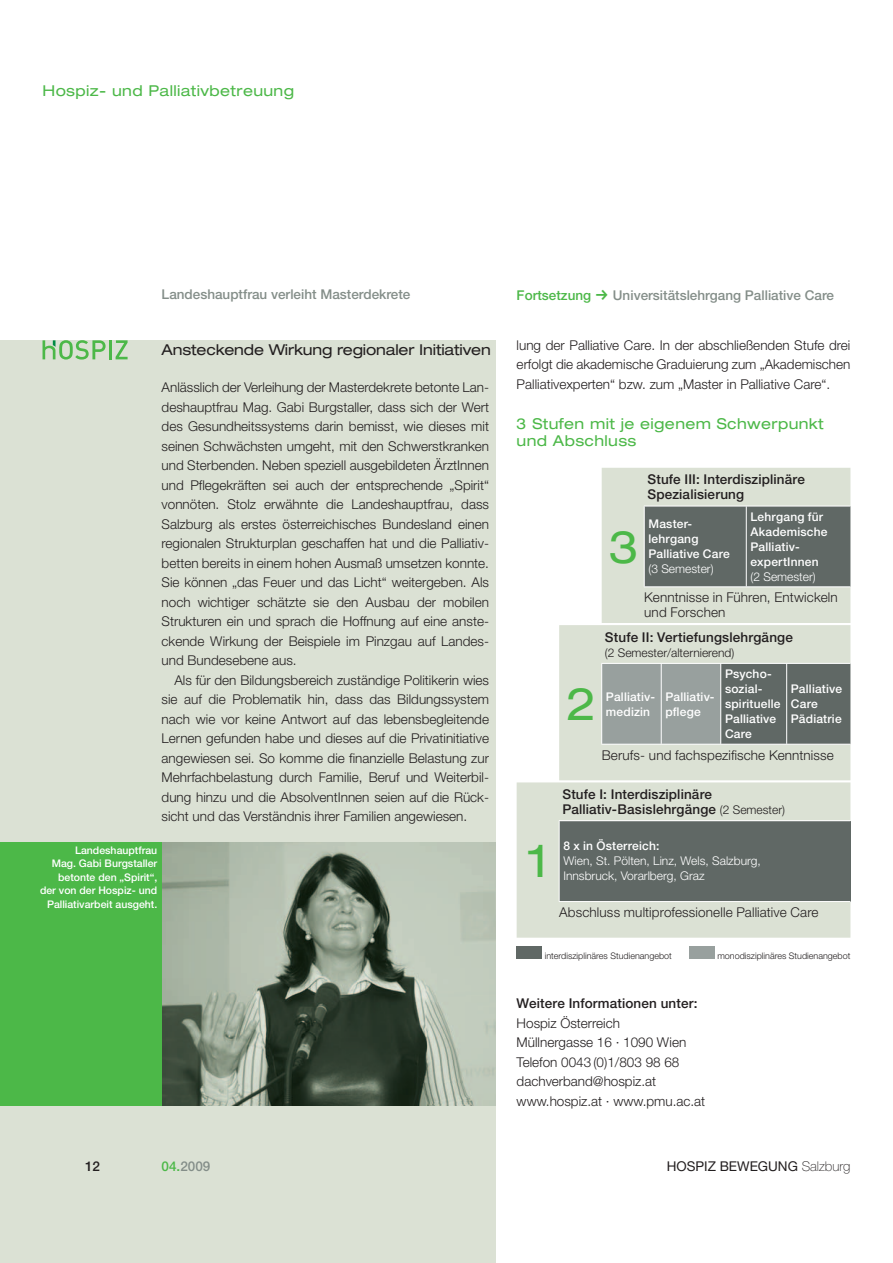
<style>
.page{position:relative;width:893px;height:1263px;background:#fff}
.page>*{position:absolute;margin:0;border:0;box-sizing:border-box;transform-origin:0 0}
.t1{font:expanded 45px "Helvetica Neue LT Std";color:#4cb848}
.t2{font:expanded 15px/16.5px "Helvetica Neue LT Std";letter-spacing:.025em;color:#4cb848}
.t3{font:expanded 15px "Helvetica Neue LT Std";letter-spacing:-.01em;color:#231f20}
.t4{font:300 13.5px/19.5px "Helvetica Neue LT Std";color:#231f20;text-align:justify}
.t5{font:500 13.5px/15px "Helvetica Neue LT Std";letter-spacing:.01em;color:#231f20}
.t6{font:500 13.5px "Helvetica Neue LT Std";color:#848e89}
.t7{font:13.5px "Helvetica Neue LT Std";color:#231f20}
.t8{font:500 13.5px "Helvetica Neue LT Std";color:#4cb848}
.t9{font:500 12px/15px "Helvetica Neue LT Std";letter-spacing:.015em;color:#fff}
.t10{font:300 12px/15px "Helvetica Neue LT Std";color:#fff}
.t11{font:300 12px "Helvetica Neue LT Std";color:#231f20}
.t12{font:500 10.5px/13.5px "Helvetica Neue LT Std";color:#fff;text-align:right}
.t13{font:300 9px "Helvetica Neue LT Std";color:#231f20}
.s1{font-weight:300;font-size:12px}
.s2{color:#4cb848}
.s3{font-weight:100}
</style>
<div class="page">
<div style="left:0;top:340px;width:495px;height:923px;background:#dbe1d4"></div>
<hr style="left:109px;top:340px;width:3px;height:19px;background:#4cb848">
<svg style="left:116px;top:340px;width:12px;height:19px"></svg>
<svg style="left:43px;top:340px;width:63px;height:20px"></svg>
<img style="left:162px;top:842px;width:333px;height:264px">
<div style="left:0;top:842px;width:162px;height:264px;background:#4cb848"></div>
<div style="left:517px;top:946px;width:25px;height:13px;background:#606865"></div>
<div style="left:689px;top:946px;width:26px;height:13px;background:#98a09e"></div>
<div style="left:517px;top:782px;width:333px;height:156px;background:#dbe1d4"></div>
<div style="left:559px;top:821px;width:291px;height:80px;background:#606865"></div>
<hr style="left:559px;top:820px;width:291px;height:1px;background:#fff">
<hr style="left:559px;top:821px;width:1px;height:80px;background:#fff">
<hr style="left:559px;top:901px;width:291px;height:1px;background:#fff">
<svg style="left:559px;top:468px;width:291px;height:312px;background:#b3b9b1"></svg>
<hr style="left:661px;top:664px;width:1px;height:80px;background:#fff">
<hr style="left:720px;top:664px;width:1px;height:80px;background:#fff">
<hr style="left:786px;top:664px;width:1px;height:80px;background:#fff">
<hr style="left:601px;top:664px;width:1px;height:80px;background:#fff">
<hr style="left:601px;top:663px;width:249px;height:1px;background:#fff">
<hr style="left:601px;top:744px;width:249px;height:1px;background:#fff">
<p class="t2" style="left:43px;top:84px;width:253px">Hospiz- und Palliativbetreuung</p>
<p class="t6" style="left:162px;top:289px;width:250px">Landeshauptfrau verleiht Masterdekrete</p>
<p class="t8" style="left:517px;top:290px;width:76px">Fortsetzung</p>
<p class="t6" style="left:613px;top:290px;width:223px">Universitätslehrgang Palliative Care</p>
<p class="t3" style="left:162px;top:344px;width:331px">Ansteckende Wirkung regionaler Initiativen</p>
<p class="t4" style="left:162px;top:379px;width:329px">Anlässlich der Verleihung der Masterdekrete betonte Lan&shy;deshauptfrau Mag. Gabi Burgstaller, dass sich der Wert des Gesundheitssystems darin bemisst, wie dieses mit seinen Schwächsten umgeht, mit den Schwerstkranken und Sterbenden. Neben speziell ausgebildeten ÄrztInnen und Pflegekräften sei auch der entsprechende „Spirit“ vonnöten. Stolz erwähnte die Landeshauptfrau, dass Salzburg als erstes österreichisches Bundesland einen regionalen Strukturplan geschaffen hat und die Palliativ&shy;betten bereits in einem hohen Ausmaß umsetzen konnte.<br>Sie können „das Feuer und das Licht“ weitergeben. Als noch wichtiger schätzte sie den Ausbau der mobilen Strukturen ein und sprach die Hoffnung auf eine anste&shy;ckende Wirkung der Beispiele im Pinzgau auf Landes&shy;und Bundesebene aus.</p>
<p class="t4" style="left:162px;top:672px;width:329px;text-indent:13px">Als für den Bildungsbereich zuständige Politikerin wies sie auf die Problematik hin, dass das Bildungssystem nach wie vor keine Antwort auf das lebensbegleitende Lernen gefunden habe und dieses auf die Privatinitiative angewiesen sei. So komme die finanzielle Belastung zur Mehrfachbelastung durch Familie, Beruf und Weiterbil&shy;dung hinzu und die AbsolventInnen seien auf die Rück&shy;sicht und das Verständnis ihrer Familien angewiesen.</p>
<p class="t12" style="left:40px;top:844px;width:119px">Landeshauptfrau<br>Mag. Gabi Burgstaller betonte den „Spirit“, der von der Hospiz- und<br>Palliativarbeit ausgeht.</p>
<p class="t4" style="left:517px;top:337px;width:335px">lung der Palliative Care. In der abschließenden Stufe drei erfolgt die akademische Graduierung zum „Akademischen Palliativexperten“ bzw. zum „Master in Palliative Care“.</p>
<p class="t2" style="left:517px;top:418px;width:309px">3 Stufen mit je eigenem Schwerpunkt und Abschluss</p>
<p class="t5" style="left:647px;top:474px;width:159px">Stufe III: Interdisziplinäre<br>Spezialisierung</p>
<p class="t9" style="left:750px;top:510px;width:78px">Lehrgang für<br>Akademische<br>Palliativ&shy;expertInnen</p>
<p class="t10" style="left:750px;top:570px;width:67px">(2 Semester)</p>
<p class="t4" style="left:644px;top:592px;width:195px;line-height:15px">Kenntnisse in Führen, Entwickeln und Forschen</p>
<p class="t5" style="left:605px;top:631px;width:190px">Stufe II: Vertiefungslehrgänge</p>
<p class="t11" style="left:605px;top:648px;width:131px">(2 Semester/alternierend)</p>
<h1 class="t1" style="left:609px;top:530px;width:32px">3</h1>
<p class="t9" style="left:648px;top:518px;width:83px">Master&shy;lehrgang<br>Palliative Care</p>
<p class="t10" style="left:648px;top:563px;width:67px">(3 Semester)</p>
<p class="t9" style="left:725px;top:668px;width:57px">Psycho&shy;sozial&shy;spirituelle<br>Palliative<br>Care</p>
<p class="t9" style="left:791px;top:683px;width:53px">Palliative<br>Care<br>Pädiatrie</p>
<p class="t4" style="left:602px;top:747px;width:234px">Berufs- und fachspezifische Kenntnisse</p>
<h1 class="t1" style="left:566px;top:688px;width:32px">2</h1>
<p class="t9" style="left:606px;top:690px;width:51px">Palliativ&shy;medizin</p>
<p class="t9" style="left:665px;top:690px;width:51px">Palliativ&shy;pflege</p>
<p class="t5" style="left:562px;top:788px;width:224px">Stufe I: Interdisziplinäre<br>Palliativ-Basislehrgänge <span class="s1">(2 Semester)</span></p>
<h1 class="t1" style="left:529px;top:845px;width:21px">1</h1>
<p class="t9" style="left:563px;top:840px;width:97px">8 x in Österreich:</p>
<p class="t10" style="left:563px;top:855px;width:199px">Wien, St. Pölten, Linz, Wels, Salzburg,<br>Innsbruck, Vorarlberg, Graz</p>
<p class="t4" style="left:559px;top:904px;width:261px">Abschluss multiprofessionelle Palliative Care</p>
<p class="t13" style="left:545px;top:952px;width:129px">interdisziplinäres Studienangebot</p>
<p class="t13" style="left:717px;top:952px;width:135px">monodisziplinäres Studienangebot</p>
<p class="t5" style="left:517px;top:997px;width:182px">Weitere Informationen unter:</p>
<p class="t4" style="left:517px;top:1015px;width:190px;text-align:left">Hospiz Österreich<br>Müllnergasse 16 · 1090 Wien<br>Telefon 0043 (0)1/803 98 68 dachverband@hospiz.at www.hospiz.at · www.pmu.ac.at</p>
<p class="t5" style="left:85px;top:1160px;width:17px">12</p>
<p class="t6" style="left:162px;top:1161px;width:50px"><span class="s2">04.</span>2009</p>
<p class="t7" style="left:667px;top:1161px;width:185px">HOSPIZ BEWEGUNG <span class="s3">Salzburg</span></p>
</div>
